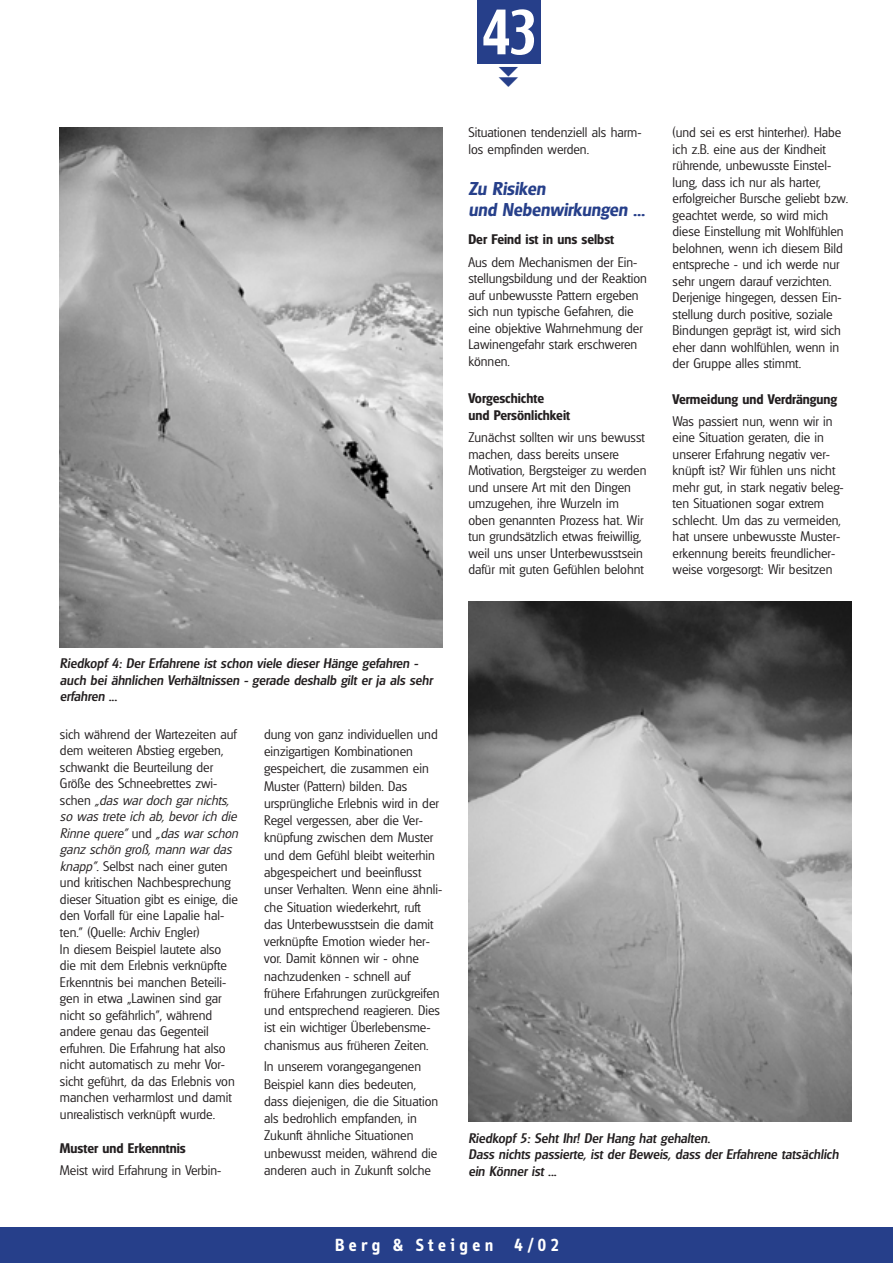
<style>
.page{position:relative;width:893px;height:1263px;background:#fff}
.page>*{position:absolute;margin:0;border:0;box-sizing:border-box;transform-origin:0 0}
.t1{font:54px "Techno";color:#fff}
.t2{font:italic 600 18px/21px "Glasgow";color:#263f8a}
.t3{font:700 18px "Info";letter-spacing:.245em;color:#fff}
.t4{font:300 13.5px/16.5px "Glasgow";color:#231f20}
.t5{font:italic 500 13.5px/16.5px "Glasgow";color:#231f20}
.t6{font:600 13.5px/16.5px "Glasgow";color:#231f20}
.s1{font-style:italic}
</style>
<div class="page">
<div style="left:1px;top:1227px;width:891px;height:35px;background:#263f8a"></div>
<div style="left:477px;top:0;width:64px;height:64px;background:#263f8a"></div>
<img style="left:60px;top:128px;width:383px;height:519px">
<img style="left:468px;top:602px;width:383px;height:519px">
<h1 class="t1" style="left:482px;top:0;width:55px">43</h1>
<p class="t4" style="left:468px;top:125px;width:175px">Situationen tendenziell als harm&shy;los empfinden werden.</p>
<h2 class="t2" style="left:468px;top:180px;width:178px">Zu Risiken<br>und Nebenwirkungen ...</h2>
<p class="t6" style="left:468px;top:232px;width:147px">Der Feind ist in uns selbst</p>
<p class="t4" style="left:468px;top:255px;width:180px">Aus dem Mechanismen der Ein&shy;stellungsbildung und der Reaktion auf unbewusste Pattern ergeben sich nun typische Gefahren, die eine objektive Wahrnehmung der<br>Lawinengefahr stark erschweren können.</p>
<p class="t6" style="left:468px;top:391px;width:103px">Vorgeschichte<br>und Persönlichkeit</p>
<p class="t4" style="left:468px;top:431px;width:179px">Zunächst sollten wir uns bewusst machen, dass bereits unsere<br>Motivation, Bergsteiger zu werden und unsere Art mit den Dingen umzugehen, ihre Wurzeln im oben genannten Prozess hat. Wir tun grundsätzlich etwas freiwillig, weil uns unser Unterbewusstsein dafür mit guten Gefühlen belohnt</p>
<p class="t4" style="left:672px;top:125px;width:177px">(und sei es erst hinterher). Habe ich z.B. eine aus der Kindheit rührende, unbewusste Einstel&shy;lung, dass ich nur als harter, erfolgreicher Bursche geliebt bzw. geachtet werde, so wird mich diese Einstellung mit Wohlfühlen belohnen, wenn ich diesem Bild entspreche - und ich werde nur sehr ungern darauf verzichten.<br>Derjenige hingegen, dessen Ein&shy;stellung durch positive, soziale<br>Bindungen geprägt ist, wird sich eher dann wohlfühlen, wenn in der Gruppe alles stimmt.</p>
<p class="t6" style="left:672px;top:392px;width:166px">Vermeidung und Verdrängung</p>
<p class="t4" style="left:672px;top:414px;width:173px">Was passiert nun, wenn wir in eine Situation geraten, die in unserer Erfahrung negativ ver&shy;knüpft ist? Wir fühlen uns nicht mehr gut, in stark negativ beleg&shy;ten Situationen sogar extrem schlecht. Um das zu vermeiden, hat unsere unbewusste Muster&shy;erkennung bereits freundlicher&shy;weise vorgesorgt: Wir besitzen</p>
<p class="t5" style="left:60px;top:657px;width:374px">Riedkopf 4: Der Erfahrene ist schon viele dieser Hänge gefahren - auch bei ähnlichen Verhältnissen - gerade deshalb gilt er ja als sehr erfahren ...</p>
<p class="t4" style="left:60px;top:727px;width:182px">sich während der Wartezeiten auf dem weiteren Abstieg ergeben, schwankt die Beurteilung der<br>Größe des Schneebrettes zwi-<br>s c h e n <span class="s1">„das war doch gar nichts, so was trete ich ab, bevor ich die<br>Rinne quere"</span> u n d <span class="s1">„das war schon ganz schön groß, mann war das knapp".</span> Selbst nach einer guten und kritischen Nachbesprechung dieser Situation gibt es einige, die den Vorfall für eine Lapalie hal&shy;ten." (Quelle: Archiv Engler)<br>In diesem Beispiel lautete also<br>die mit dem Erlebnis verknüpfte<br>Erkenntnis bei manchen Beteili&shy;gen in etwa „Lawinen sind gar nicht so gefährlich", während andere genau das Gegenteil erfuhren. Die Erfahrung hat also nicht automatisch zu mehr Vor&shy;sicht geführt, da das Erlebnis von manchen verharmlost und damit unrealistisch verknüpft wurde.</p>
<p class="t6" style="left:60px;top:1142px;width:127px">Muster und Erkenntnis</p>
<p class="t4" style="left:60px;top:1163px;width:163px">Meist wird Erfahrung in Verbin-</p>
<p class="t4" style="left:264px;top:726px;width:179px;line-height:17.2px">dung von ganz individuellen und einzigartigen Kombinationen gespeichert, die zusammen ein<br>Muster (Pattern) bilden. Das ursprüngliche Erlebnis wird in der<br>Regel vergessen, aber die Ver&shy;knüpfung zwischen dem Muster und dem Gefühl bleibt weiterhin abgespeichert und beeinflusst unser Verhalten. Wenn eine ähnli&shy;che Situation wiederkehrt, ruft das Unterbewusstsein die damit verknüpfte Emotion wieder her&shy;vor. Damit können wir - ohne nachzudenken - schnell auf frühere Erfahrungen zurückgreifen und entsprechend reagieren. Dies ist ein wichtiger Überlebensme&shy;chanismus aus früheren Zeiten.</p>
<p class="t4" style="left:264px;top:1059px;width:176px;line-height:17.2px">In unserem vorangegangenen<br>Beispiel kann dies bedeuten, dass diejenigen, die die Situation als bedrohlich empfanden, in<br>Zukunft ähnliche Situationen unbewusst meiden, während die anderen auch in Zukunft solche</p>
<p class="t5" style="left:468px;top:1131px;width:372px">Riedkopf 5: Seht Ihr! Der Hang hat gehalten.<br>Dass nichts passierte, ist der Beweis, dass der Erfahrene tatsächlich ein Könner ist ...</p>
<h2 class="t3" style="left:335px;top:1238px;width:226px">Berg &amp; Steigen 4/02</h2>
</div>
